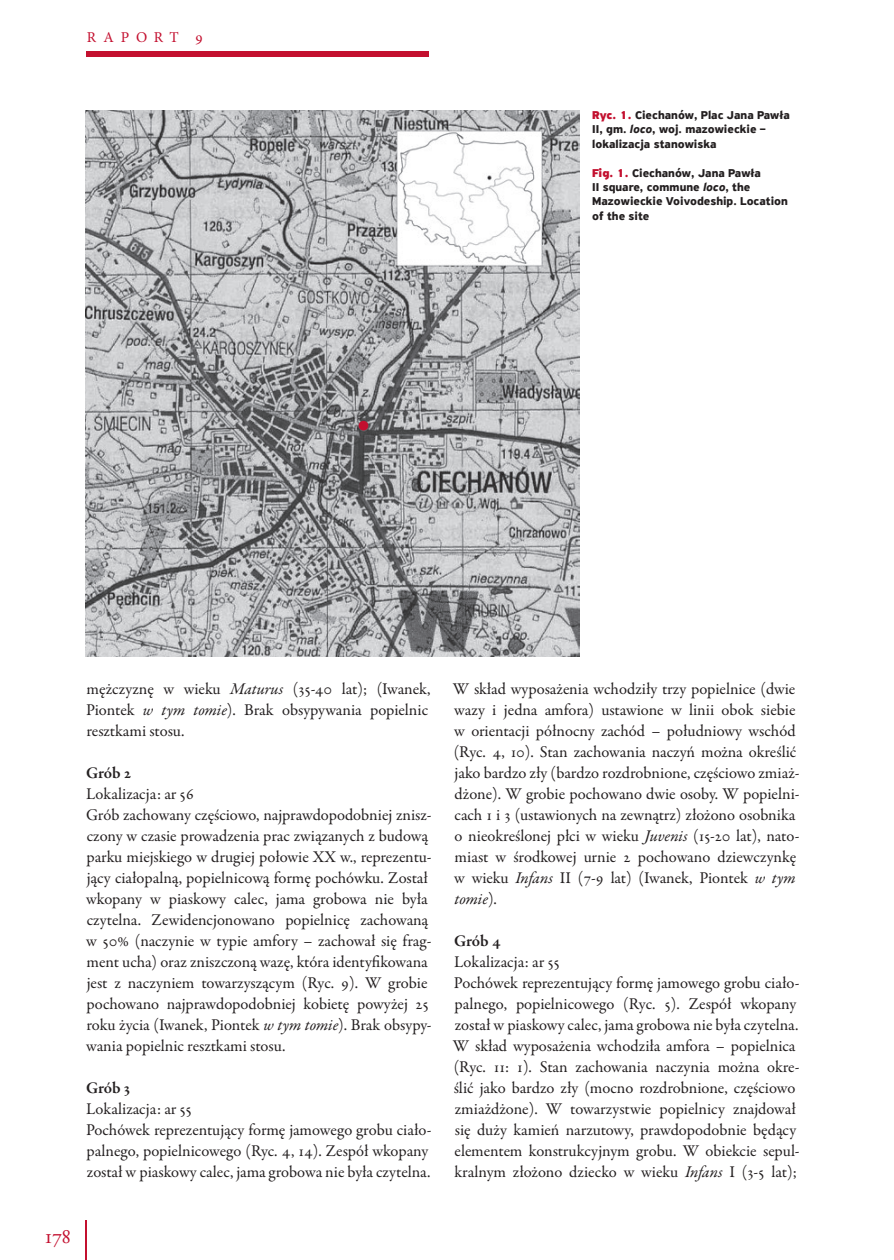
<style>
.page{position:relative;width:894px;height:1260px;background:#fff}
.page>*{position:absolute;margin:0;border:0;box-sizing:border-box;transform-origin:0 0}
.t1{font:21px "Adobe Garamond Pro";color:#c3102f}
.t2{font:16.5px/21px "Garamond Premr Pro";color:#231f20}
.t3{font:600 16.5px "Garamond Premr Pro";letter-spacing:-.01em;color:#231f20}
.t4{font:15px "Minion Pro";letter-spacing:.45em;color:#c3102f}
.t5{font:700 12px/14.4px "PF Highway Sans Pro";color:#231f20}
.s1{font-weight:900;color:#c3102f}
.s2{font-style:italic}
</style>
<div class="page">
<hr style="left:86px;top:1220px;width:1px;height:40px;background:#c3102f">
<div style="left:86px;top:51px;width:342px;height:6px;background:#c3102f"></div>
<img style="left:86px;top:110px;width:493px;height:546px">
<div style="left:358px;top:421px;width:10px;height:9px;background:#c3102f;border-radius:50%"></div>
<p class="t4" style="left:87px;top:29px;width:118px">RAPORT 9</p>
<p class="t5" style="left:592px;top:108px;width:199px"><span class="s1">Ryc. 1.</span> Ciechanów, Plac Jana Pawła<br>II, gm. <span class="s2">loco</span>, woj. mazowieckie – lokalizacja stanowiska</p>
<p class="t5" style="left:592px;top:166px;width:197px"><span class="s1">Fig. 1.</span> Ciechanów, Jana Pawła<br>II square, commune <span class="s2">loco</span>, the<br>Mazowieckie Voivodeship. Location of the site</p>
<p class="t2" style="left:86px;top:678px;width:346px">mężczyznę w wieku <span class="s2">Maturus</span> (35-40 lat); (Iwanek,<br>Piontek <span class="s2">w tym tomie</span>). Brak obsypywania popielnic resztkami stosu.</p>
<p class="t3" style="left:86px;top:763px;width:47px">Grób 2</p>
<p class="t2" style="left:86px;top:784px;width:347px">Lokalizacja: ar 56<br>Grób zachowany częściowo, najprawdopodobniej znisz&shy;czony w czasie prowadzenia prac związanych z budową parku miejskiego w drugiej połowie XX w., reprezentu&shy;jący ciałopalną, popielnicową formę pochówku. Został wkopany w piaskowy calec, jama grobowa nie była czytelna. Zewidencjonowano popielnicę zachowaną w 50% (naczynie w typie amfory – zachował się frag&shy;ment ucha) oraz zniszczoną wazę, która identyfikowana jest z naczyniem towarzyszącym (Ryc. 9). W grobie pochowano najprawdopodobniej kobietę powyżej 25 roku życia (Iwanek, Piontek <span class="s2">w tym tomie</span>). Brak obsypy&shy;wania popielnic resztkami stosu.</p>
<p class="t3" style="left:86px;top:1078px;width:46px">Grób 3</p>
<p class="t2" style="left:86px;top:1099px;width:347px">Lokalizacja: ar 55<br>Pochówek reprezentujący formę jamowego grobu ciało&shy;palnego, popielnicowego (Ryc. 4, 14). Zespół wkopany został w piaskowy calec, jama grobowa nie była czytelna.</p>
<p class="t1" style="left:45px;top:1224px;width:27px">178</p>
<p class="t2" style="left:453px;top:678px;width:348px">W skład wyposażenia wchodziły trzy popielnice (dwie wazy i jedna amfora) ustawione w linii obok siebie w orientacji północny zachód – południowy wschód (Ryc. 4, 10). Stan zachowania naczyń można określić jako bardzo zły (bardzo rozdrobnione, częściowo zmiaż&shy;dżone). W grobie pochowano dwie osoby. W popielni&shy;cach 1 i 3 (ustawionych na zewnątrz) złożono osobnika o nieokreślonej płci w wieku <span class="s2">Juvenis</span> (15-20 lat), nato&shy;miast w środkowej urnie 2 pochowano dziewczynkę w wieku <span class="s2">Infans</span> II (7-9 lat) (Iwanek, Piontek <span class="s2">w tym tomie</span>).</p>
<p class="t3" style="left:454px;top:931px;width:49px">Grób 4</p>
<p class="t2" style="left:453px;top:952px;width:348px">Lokalizacja: ar 55<br>Pochówek reprezentujący formę jamowego grobu ciało&shy;palnego, popielnicowego (Ryc. 5). Zespół wkopany został w piaskowy calec, jama grobowa nie była czytelna.<br>W skład wyposażenia wchodziła amfora – popielnica (Ryc. 11: 1). Stan zachowania naczynia można okre&shy;ślić jako bardzo zły (mocno rozdrobnione, częściowo zmiażdżone). W towarzystwie popielnicy znajdował się duży kamień narzutowy, prawdopodobnie będący elementem konstrukcyjnym grobu. W obiekcie sepul&shy;kralnym złożono dziecko w wieku <span class="s2">Infans</span> I (3-5 lat);</p>
</div>
